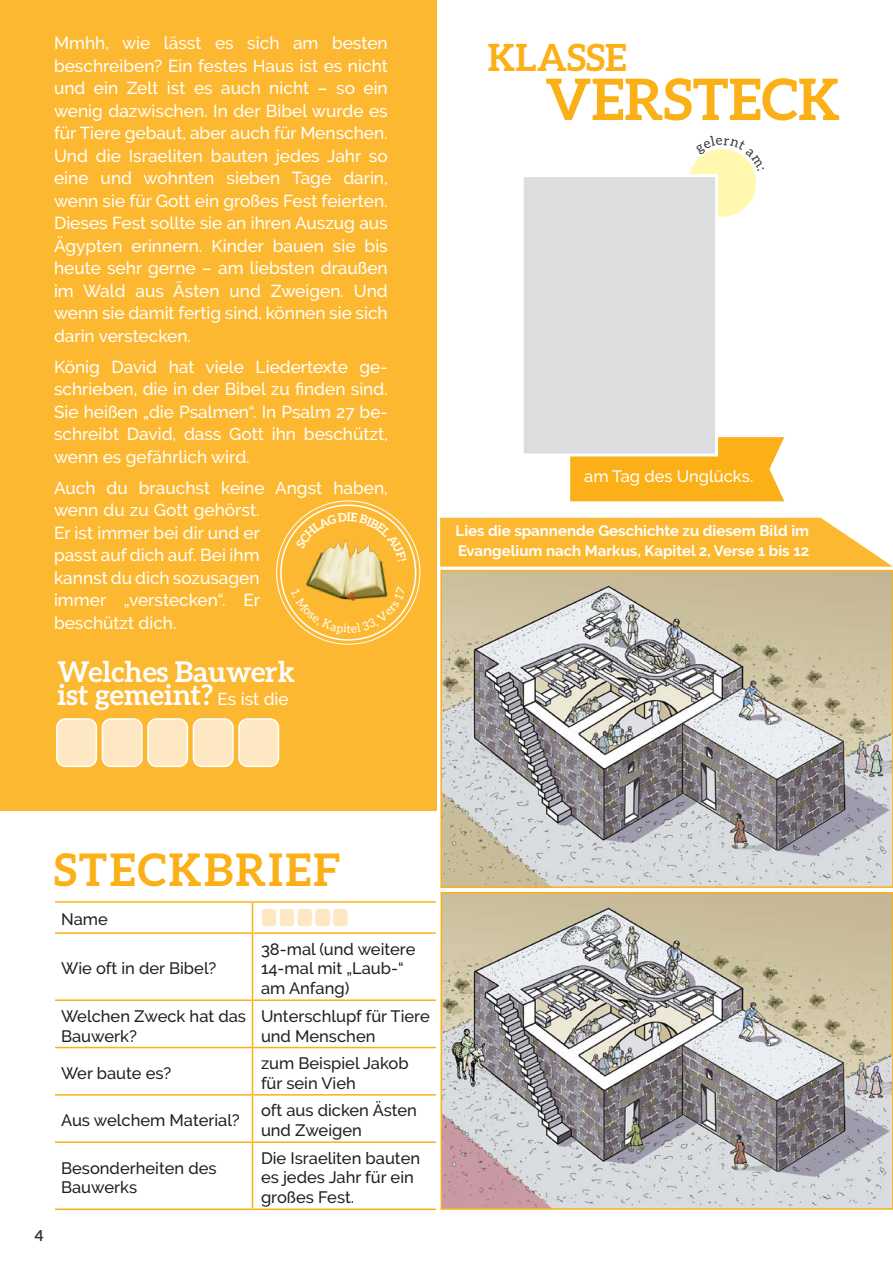
<style>
.page{position:relative;width:893px;height:1263px;background:#fff}
.page>*{position:absolute;margin:0;border:0;box-sizing:border-box;transform-origin:0 0}
.t1{font:700 57.3px "Aleo";color:#fbb017}
.t2{font:700 45px "Aleo";letter-spacing:.05em;color:#fbb017}
.t3{font:700 37.5px "Aleo";color:#fbb017}
.t4{font:700 28.5px/22.5px "Aleo";color:#fff}
.t5{font:500 17.25px/22.5px "Raleway";color:#fff;text-align:justify}
.t6{font:500 16.5px/19.8px "Raleway";color:#231f20}
.t7{font:500 16.5px "Raleway";color:#fff}
.t8{font:700 15px/19.5px "Raleway";color:#fff}
.t9{font:700 15px "Aleo";color:#363536}
.s1{font-family:"Raleway";font-weight:500;font-size:17.25px}
</style>
<div class="page">
<svg style="left:440px;top:518px;width:453px;height:49px;background:#fdbe42"></svg>
<div style="left:0;top:0;width:436px;height:810px;background:#fdb831"></div>
<hr style="left:55px;top:901px;width:197px;height:2px;background:#fbb017">
<hr style="left:252px;top:901px;width:184px;height:2px;background:#fbb017">
<svg style="left:252px;top:903px;width:1px;height:29px"></svg>
<hr style="left:55px;top:932px;width:197px;height:2px;background:#fbb017">
<hr style="left:252px;top:932px;width:184px;height:2px;background:#fbb017">
<hr style="left:252px;top:934px;width:1px;height:65px;background:#fbb017">
<hr style="left:55px;top:999px;width:197px;height:2px;background:#fbb017">
<hr style="left:252px;top:999px;width:184px;height:2px;background:#fbb017">
<hr style="left:252px;top:1001px;width:1px;height:46px;background:#fbb017">
<hr style="left:55px;top:1047px;width:197px;height:1px;background:#fbb017">
<hr style="left:252px;top:1047px;width:184px;height:1px;background:#fbb017">
<hr style="left:252px;top:1048px;width:1px;height:46px;background:#fbb017">
<hr style="left:55px;top:1094px;width:197px;height:1px;background:#fbb017">
<hr style="left:252px;top:1094px;width:184px;height:1px;background:#fbb017">
<hr style="left:252px;top:1095px;width:1px;height:46px;background:#fbb017">
<hr style="left:55px;top:1141px;width:197px;height:2px;background:#fbb017">
<hr style="left:252px;top:1141px;width:184px;height:2px;background:#fbb017">
<hr style="left:252px;top:1143px;width:1px;height:65px;background:#fbb017">
<hr style="left:55px;top:1208px;width:197px;height:2px;background:#fbb017">
<hr style="left:252px;top:1208px;width:184px;height:2px;background:#fbb017">
<div style="left:261px;top:908px;width:16px;height:19px;background:#fee8c3;border-radius:4px"></div>
<div style="left:261px;top:908px;width:16px;height:19px;border:1px solid #fff;border-radius:4px"></div>
<div style="left:279px;top:908px;width:16px;height:19px;background:#fee8c3;border-radius:4px"></div>
<div style="left:279px;top:908px;width:16px;height:19px;border:1px solid #fff;border-radius:4px"></div>
<div style="left:297px;top:908px;width:15px;height:19px;background:#fee8c3;border-radius:4px"></div>
<div style="left:297px;top:908px;width:16px;height:19px;border:1px solid #fff;border-radius:4px"></div>
<div style="left:315px;top:908px;width:15px;height:19px;background:#fee8c3;border-radius:4px"></div>
<div style="left:315px;top:908px;width:16px;height:19px;border:1px solid #fff;border-radius:4px"></div>
<div style="left:333px;top:908px;width:15px;height:19px;background:#fee8c3;border-radius:4px"></div>
<div style="left:332px;top:908px;width:16px;height:19px;border:1px solid #fff;border-radius:4px"></div>
<div style="left:57px;top:719px;width:39px;height:47px;background:#fee8c3;border-radius:9px"></div>
<div style="left:56px;top:718px;width:41px;height:49px;border:2px solid #fff;border-radius:9px"></div>
<div style="left:102px;top:719px;width:40px;height:47px;background:#fee8c3;border-radius:9px"></div>
<div style="left:102px;top:718px;width:41px;height:49px;border:2px solid #fff;border-radius:9px"></div>
<div style="left:148px;top:719px;width:39px;height:47px;background:#fee8c3;border-radius:9px"></div>
<div style="left:147px;top:718px;width:41px;height:49px;border:2px solid #fff;border-radius:9px"></div>
<div style="left:193px;top:719px;width:40px;height:47px;background:#fee8c3;border-radius:9px"></div>
<div style="left:193px;top:718px;width:41px;height:49px;border:2px solid #fff;border-radius:9px"></div>
<div style="left:239px;top:719px;width:39px;height:47px;background:#fee8c3;border-radius:9px"></div>
<div style="left:238px;top:718px;width:41px;height:49px;border:2px solid #fff;border-radius:9px"></div>
<img style="left:306px;top:561px;width:81px;height:26px">
<img style="left:444px;top:895px;width:446px;height:312px">
<div style="left:441px;top:892px;width:452px;height:318px;border:2px solid #fbb017"></div>
<img style="left:443px;top:573px;width:447px;height:312px">
<div style="left:440px;top:570px;width:453px;height:318px;border:2px solid #fbb017"></div>
<svg style="left:570px;top:437px;width:214px;height:65px;background:#fbb423"></svg>
<div style="left:524px;top:177px;width:196px;height:281px;background:#dcdddf"></div>
<svg style="left:291px;top:587px;width:115px;height:47px"></svg>
<svg style="left:296px;top:513px;width:111px;height:48px"></svg>
<svg style="left:681px;top:149px;width:75px;height:73px"></svg>
<p class="t5" style="left:54px;top:32px;width:335px">Mmhh, wie lässt es sich am besten beschreiben? Ein festes Haus ist es nicht und ein Zelt ist es auch nicht – so ein wenig dazwischen. In der Bibel wurde es für Tiere gebaut, aber auch für Menschen.<br>Und die Israeliten bauten jedes Jahr so eine und wohnten sieben Tage darin, wenn sie für Gott ein großes Fest feierten.<br>Dieses Fest sollte sie an ihren Auszug aus Ägypten erinnern. Kinder bauen sie bis heute sehr gerne – am liebsten draußen im Wald aus Ästen und Zweigen. Und wenn sie damit fertig sind, können sie sich darin verstecken.</p>
<p class="t5" style="left:54px;top:355px;width:335px">König David hat viele Liedertexte ge&shy;schrieben, die in der Bibel zu finden sind.<br>Sie heißen „die Psalmen“. In Psalm 27 be&shy;schreibt David, dass Gott ihn beschützt, wenn es gefährlich wird.</p>
<p class="t5" style="left:54px;top:476px;width:335px;text-align:left">Auch du brauchst keine Angst haben, wenn du zu Gott gehörst.<br>Er ist immer bei dir und er<br>passt auf dich auf. Bei ihm<br>kannst du dich sozusagen<br>immer „verstecken“. Er<br>beschützt dich.</p>
<h3 class="t4" style="left:58px;top:660px;width:239px">Welches Bauwerk ist gemeint? <span class="s1">Es ist die</span></h3>
<h3 class="t3" style="left:488px;top:35px;width:140px">KLASSE</h3>
<h1 class="t1" style="left:545px;top:66px;width:296px">VERSTECK</h1>
<p class="t7" style="left:584px;top:467px;width:171px">am Tag des Unglücks.</p>
<p class="t8" style="left:456px;top:521px;width:355px">Lies die spannende Geschichte zu diesem Bild im<br>Evangelium nach Markus, Kapitel 2, Verse 1 bis 12</p>
<p class="t9" style="left:35px;top:1227px;width:11px">4</p>
<h2 class="t2" style="left:54px;top:844px;width:288px">STECKBRIEF</h2>
<p class="t6" style="left:61px;top:909px;width:48px">Name</p>
<p class="t6" style="left:61px;top:959px;width:157px">Wie oft in der Bibel?</p>
<p class="t6" style="left:261px;top:939px;width:156px">38-mal (und weitere<br>14-mal mit „Laub-“ am Anfang)</p>
<p class="t6" style="left:61px;top:1006px;width:187px">Welchen Zweck hat das<br>Bauwerk?</p>
<p class="t6" style="left:261px;top:1006px;width:170px">Unterschlupf für Tiere und Menschen</p>
<p class="t6" style="left:61px;top:1063px;width:112px">Wer baute es?</p>
<p class="t6" style="left:261px;top:1053px;width:149px">zum Beispiel Jakob für sein Vieh</p>
<p class="t6" style="left:61px;top:1110px;width:180px">Aus welchem Material?</p>
<p class="t6" style="left:261px;top:1101px;width:158px">oft aus dicken Ästen und Zweigen</p>
<p class="t6" style="left:61px;top:1158px;width:157px">Besonderheiten des<br>Bauwerks</p>
<p class="t6" style="left:261px;top:1148px;width:161px">Die Israeliten bauten es jedes Jahr für ein großes Fest.</p>
</div>
